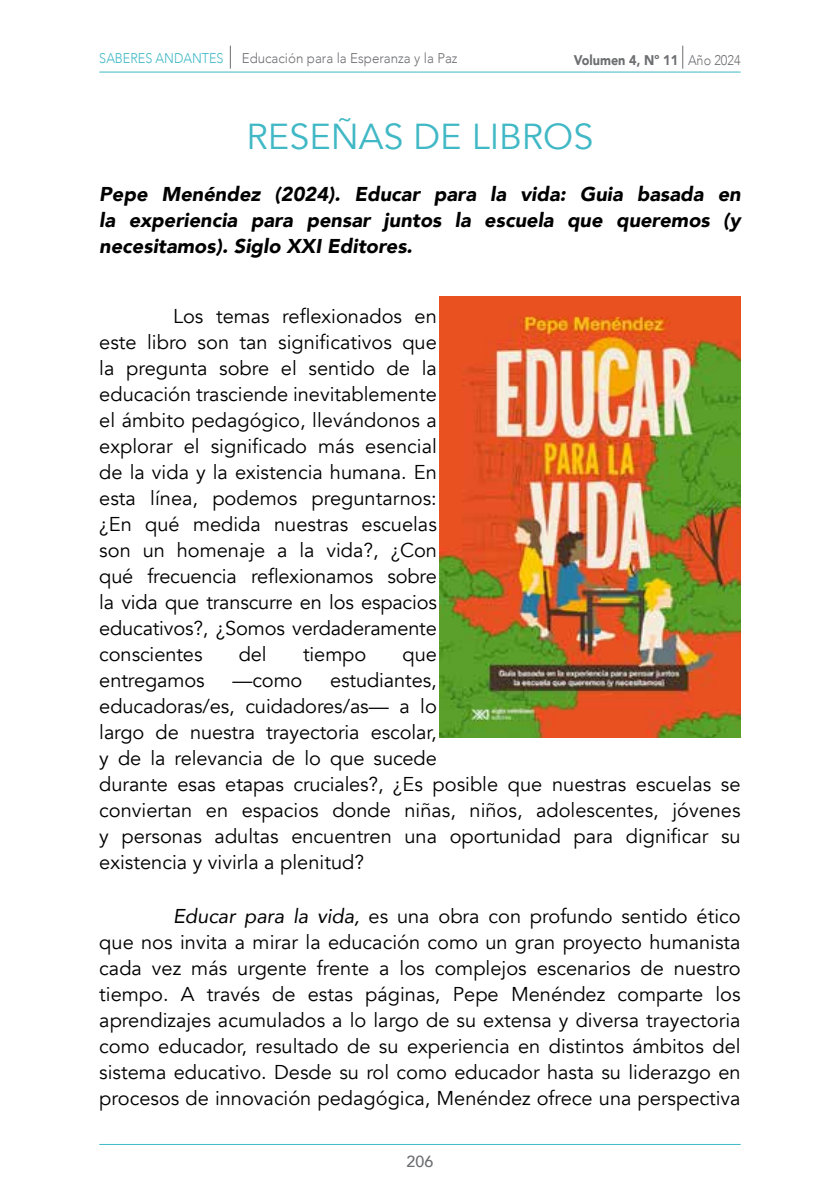
<style>
.page{position:relative;width:840px;height:1191px;background:#fff}
.page>*{position:absolute;margin:0;border:0;box-sizing:border-box;transform-origin:0 0}
.t1{font:36px "Avenir";color:#40b8c5}
.t2{font:20px/26px "Avenir";color:#000;text-align:justify}
.t3{font:italic 900 20px/26px "Avenir";color:#000;text-align:justify}
.t4{font:500 16px "Avenir";color:#6d6e71}
.t5{font:300 14px "Avenir";color:#6d6e71;scale:.95 1}
.t6{font:900 14px "Avenir";color:#6d6e71;scale:.9 1}
.t7{font:300 14px "Avenir";color:#40b8c5;scale:.9 1}
.s1{font-weight:300}
.s2{font-style:italic}
</style>
<div class="page">
<hr style="left:99px;top:1144px;width:641px;height:1px;background:#40b8c5">
<hr style="left:99px;top:72px;width:641px;height:1px;background:#40b8c5">
<svg style="left:230px;top:46px;width:1px;height:23px"></svg>
<img style="left:439px;top:296px;width:301px;height:441px">
<p class="t7" style="left:99px;top:50px;width:139px">SABERES ANDANTES</p>
<p class="t5" style="left:242px;top:50px;width:228px">Educación para la Esperanza y la Paz</p>
<p class="t6" style="left:573px;top:48px;width:187px">Volumen 4, Nº 11 <span class="s1">Año 2024</span></p>
<h1 class="t1" style="left:246px;top:116px;width:348px">RESEÑAS DE LIBROS</h1>
<p class="t3" style="left:99px;top:181px;width:642px">Pepe Menéndez (2024). Educar para la vida: Guia basada en la experiencia para pensar juntos la escuela que queremos (y necesitamos). Siglo XXI Editores.</p>
<p class="t2" style="left:99px;top:303px;width:339px;text-indent:74px">Los temas reflexionados en este libro son tan significativos que la pregunta sobre el sentido de la educación trasciende inevitablemente el ámbito pedagógico, llevándonos a explorar el significado más esencial de la vida y la existencia humana. En esta línea, podemos preguntarnos: ¿En qué medida nuestras escuelas son un homenaje a la vida?, ¿Con qué frecuencia reflexionamos sobre la vida que transcurre en los espacios educativos?, ¿Somos verdaderamente conscientes</p>
<p class="t2" style="left:239px;top:641px;width:29px">del</p>
<p class="t2" style="left:303px;top:641px;width:65px">tiempo</p>
<p class="t2" style="left:402px;top:641px;width:36px">que</p>
<p class="t2" style="left:99px;top:667px;width:642px;text-align:left;text-indent:231px">estudiantes,<br>educadoras/es, cuidadores/as— a lo<br>largo de nuestra trayectoria escolar,<br>y de la relevancia de lo que sucede<br>durante esas etapas cruciales?, ¿Es posible que nuestras escuelas se conviertan en espacios donde niñas, niños, adolescentes, jóvenes y personas adultas encuentren una oportunidad para dignificar su existencia y vivirla a plenitud?</p>
<p class="t2" style="left:99px;top:903px;width:642px;text-indent:74px"><span class="s2">Educar para la vida,</span> es una obra con profundo sentido ético que nos invita a mirar la educación como un gran proyecto humanista cada vez más urgente frente a los complejos escenarios de nuestro tiempo. A través de estas páginas, Pepe Menéndez comparte los aprendizajes acumulados a lo largo de su extensa y diversa trayectoria como educador, resultado de su experiencia en distintos ámbitos del sistema educativo. Desde su rol como educador hasta su liderazgo en procesos de innovación pedagógica, Menéndez ofrece una perspectiva</p>
<p class="t2" style="left:99px;top:667px;width:107px">entregamos</p>
<p class="t2" style="left:232px;top:667px;width:72px">—como</p>
<p class="t4" style="left:406px;top:1147px;width:28px">206</p>
</div>
